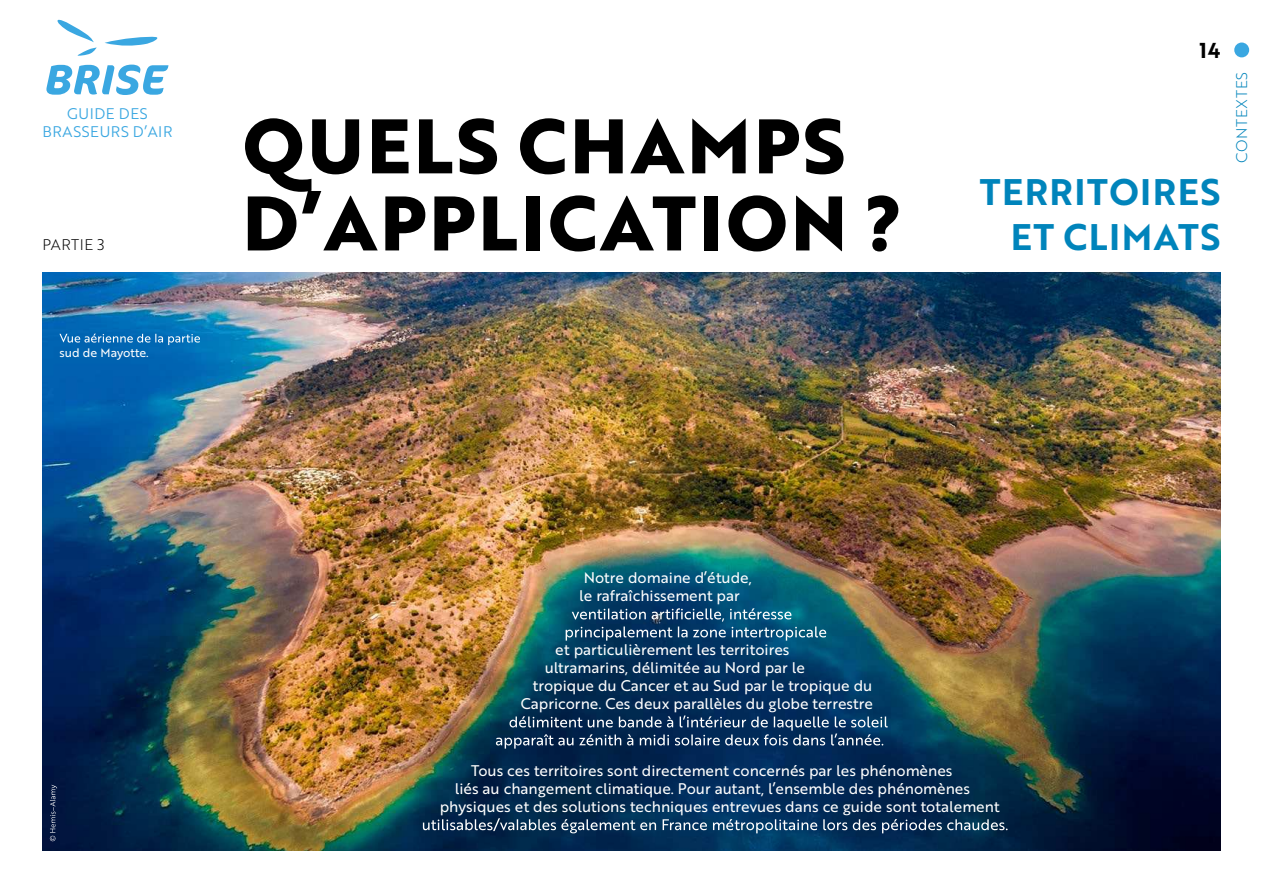
<style>
.page{position:relative;width:1263px;height:893px;background:#fff}
.page>*{position:absolute;margin:0;border:0;box-sizing:border-box;transform-origin:0 0}
.t1{font:700 75px "Brother 1816 Extra";letter-spacing:.04em;color:#000}
.t2{font:36px/45px "Brother 1816 Bold";letter-spacing:.04em;color:#0084bb;text-align:right}
.t3{font:21px "Brother 1816 Bold";color:#000}
.t4{font:15px/18px "Brother 1816 Regular";color:#fff}
.t5{font:15px/18px "Brother 1816 Book";letter-spacing:.04em;color:#3aa7e1;text-align:center}
.t6{font:15px "Brother 1816 Light";letter-spacing:.04em;color:#0084bb}
.t7{font:15px "Brother 1816 Light";letter-spacing:.04em;color:#000}
.t8{font:12px "Brother 1816 Regular";color:#fff}
</style>
<div class="page">
<svg style="left:46px;top:65px;width:122px;height:30px"></svg>
<svg style="left:105px;top:36px;width:53px;height:10px"></svg>
<svg style="left:77px;top:48px;width:20px;height:8px"></svg>
<svg style="left:57px;top:19px;width:37px;height:23px"></svg>
<img style="left:43px;top:273px;width:1177px;height:577px">
<svg style="left:566px;top:608px;width:260px;height:33px;background:#2d6284"></svg>
<svg style="left:496px;top:715px;width:392px;height:34px;background:#2b4b6f"></svg>
<svg style="left:423px;top:818px;width:584px;height:15px;background:#345675"></svg>
<div style="left:1234px;top:43px;width:15px;height:14px;background:#3aa7e1;border-radius:50%"></div>
<svg style="left:50px;top:785px;width:7px;height:56px"></svg>
<svg style="left:59px;top:334px;width:141px;height:11px;background:#3687c4"></svg>
<p class="t5" style="left:43px;top:104px;width:131px">GUIDE DES<br>BRASSEURS D’AIR</p>
<p class="t7" style="left:43px;top:236px;width:64px">PARTIE 3</p>
<p class="t8" style="left:60px;top:345px;width:91px">sud de Mayotte.</p>
<h3 class="t3" style="left:1199px;top:37px;width:23px">14</h3>
<h1 class="t1" style="left:243px;top:100px;width:604px">QUELS CHAMPS</h1>
<h1 class="t1" style="left:243px;top:177px;width:661px">D’APPLICATION ?</h1>
<h2 class="t2" style="left:980px;top:169px;width:242px">TERRITOIRES<br>ET CLIMATS</h2>
<p class="t6" style="left:1232px;top:163px;width:92px;rotate:-90deg">CONTEXTES</p>
<p class="t4" style="left:579px;top:569px;width:174px;text-indent:5px">Notre domaine d’étude, le rafraîchissement par</p>
<p class="t4" style="left:555px;top:641px;width:236px">et particulièrement les territoires</p>
<p class="t4" style="left:545px;top:659px;width:262px">ultramarins, délimitée au Nord par le</p>
<p class="t4" style="left:533px;top:677px;width:341px">tropique du Cancer et au Sud par le tropique du</p>
<p class="t4" style="left:521px;top:695px;width:354px">Capricorne. Ces deux parallèles du globe terrestre</p>
<p class="t4" style="left:471px;top:761px;width:483px">Tous ces territoires sont directement concernés par les phénomènes</p>
<p class="t4" style="left:455px;top:779px;width:517px">liés au changement climatique. Pour autant, l’ensemble des phénomènes</p>
<p class="t4" style="left:440px;top:797px;width:561px">physiques et des solutions techniques entrevues dans ce guide sont totalement</p>
</div>
